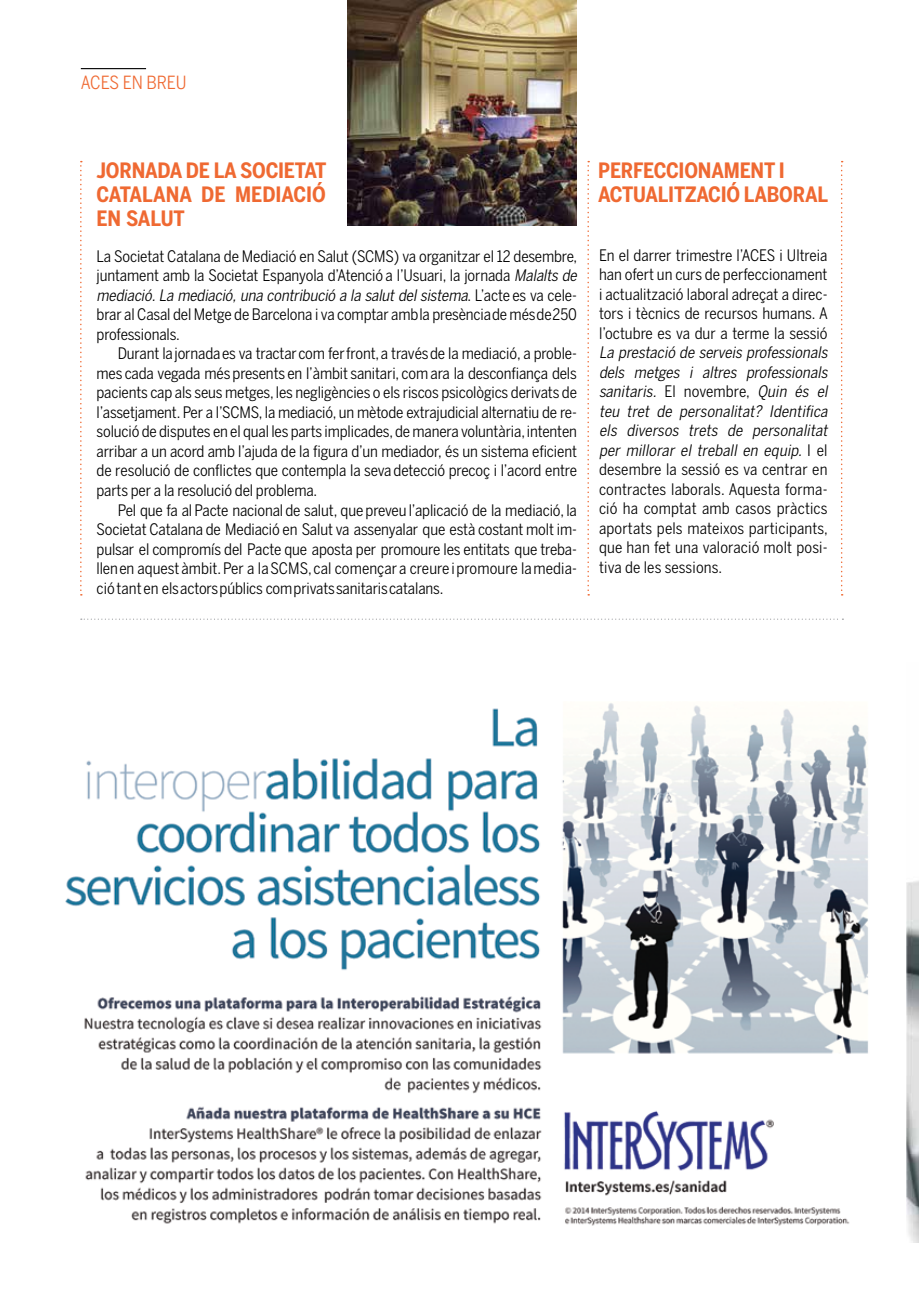
<style>
.page{position:relative;width:919px;height:1289px;background:#fff}
.page>*{position:absolute;margin:0;border:0;box-sizing:border-box;transform-origin:0 0}
.t1{font:700 21px/24px "Benton Sans Cond";letter-spacing:-.01em;color:#ef6932;text-align:justify}
.t2{font:18px "Benton Sans Cond";color:#ef6932}
.t3{font:15.75px/19.5px "Benton Sans Cond";letter-spacing:-.01em;color:#000;text-align:justify}
.t4{font:15.75px/19.5px "Benton Sans Cond";letter-spacing:.01em;color:#000}
.s1{font-style:italic}
</style>
<div class="page">
<hr style="left:81px;top:68px;width:65px;height:1px;background:#000">
<svg style="left:80px;top:161px;width:2px;height:434px"></svg>
<svg style="left:587px;top:161px;width:2px;height:434px"></svg>
<svg style="left:841px;top:161px;width:1px;height:434px"></svg>
<img style="left:347px;top:0;width:230px;height:226px">
<svg style="left:81px;top:618px;width:762px;height:1px"></svg>
<img style="left:65px;top:703px;width:853px;height:539px">
<p class="t2" style="left:81px;top:72px;width:107px">ACES EN BREU</p>
<h1 class="t1" style="left:97px;top:158px;width:231px">JORNADA DE LA SOCIETAT CATALANA DE MEDIACIÓ EN SALUT</h1>
<h1 class="t1" style="left:598px;top:158px;width:231px">PERFECCIONAMENT I<br>ACTUALITZACIÓ LABORAL</h1>
<p class="t3" style="left:599px;top:245px;width:230px">En el darrer trimestre l’ACES i Ultreia han ofert un curs de perfeccionament i actualització laboral adreçat a direc&shy;tors i tècnics de recursos humans. A l’octubre es va dur a terme la sessió</p>
<p class="t4" style="left:599px;top:342px;width:233px"><span class="s1">La prestació de serveis professionals dels metges i altres professionals sanitaris.</span> E l n ove m b re , <span class="s1">Quin és el teu tret de personalitat? Identifica els diversos trets de personalitat per millorar el treball en equip.</span> I e l desembre la sessió es va centrar en contractes laborals. Aquesta forma&shy;ció ha comptat amb casos pràctics aportats pels mateixos participants, que han fet una valoració molt posi&shy;tiva de les sessions.</p>
<p class="t3" style="left:97px;top:246px;width:485px;text-align:left">La Societat Catalana de Mediació en Salut (SCMS) va organitzar el 12 desembre, juntament amb la Societat Espanyola d’Atenció a l’Usuari, la jornada <span class="s1">Malalts de mediació.La mediació,una contribució a la salutdelsistema</span>. L’ a c t e e s v a c e l e - brar al Casal del Metge de Barcelona i va comptar amb la presència de més de 250 professionals.</p>
<p class="t3" style="left:97px;top:344px;width:482px;text-indent:21px">Durant la jornada es va tractar com fer front, a través de la mediació, a proble&shy;mes cada vegada més presents en l’àmbit sanitari, com ara la desconfiança dels pacients cap als seus metges, les negligències o els riscos psicològics derivats de l’assetjament. Per a l’SCMS, la mediació, un mètode extrajudicial alternatiu de re&shy;solució de disputes en el qual les parts implicades, de manera voluntària, intenten arribar a un acord amb l’ajuda de la figura d’un mediador, és un sistema eficient de resolució de conflictes que contempla la seva detecció precoç i l’acord entre parts per a la resolució del problema.</p>
<p class="t3" style="left:97px;top:500px;width:482px;text-indent:21px">Pel que fa al Pacte nacional de salut, que preveu l’aplicació de la mediació, la Societat Catalana de Mediació en Salut va assenyalar que està costant molt im&shy;pulsar el compromís del Pacte que aposta per promoure les entitats que treba&shy;llen en aquest àmbit. Per a la SCMS, cal començar a creure i promoure la media&shy;ció tant en els actors públics com privats sanitaris catalans.</p>
</div>
